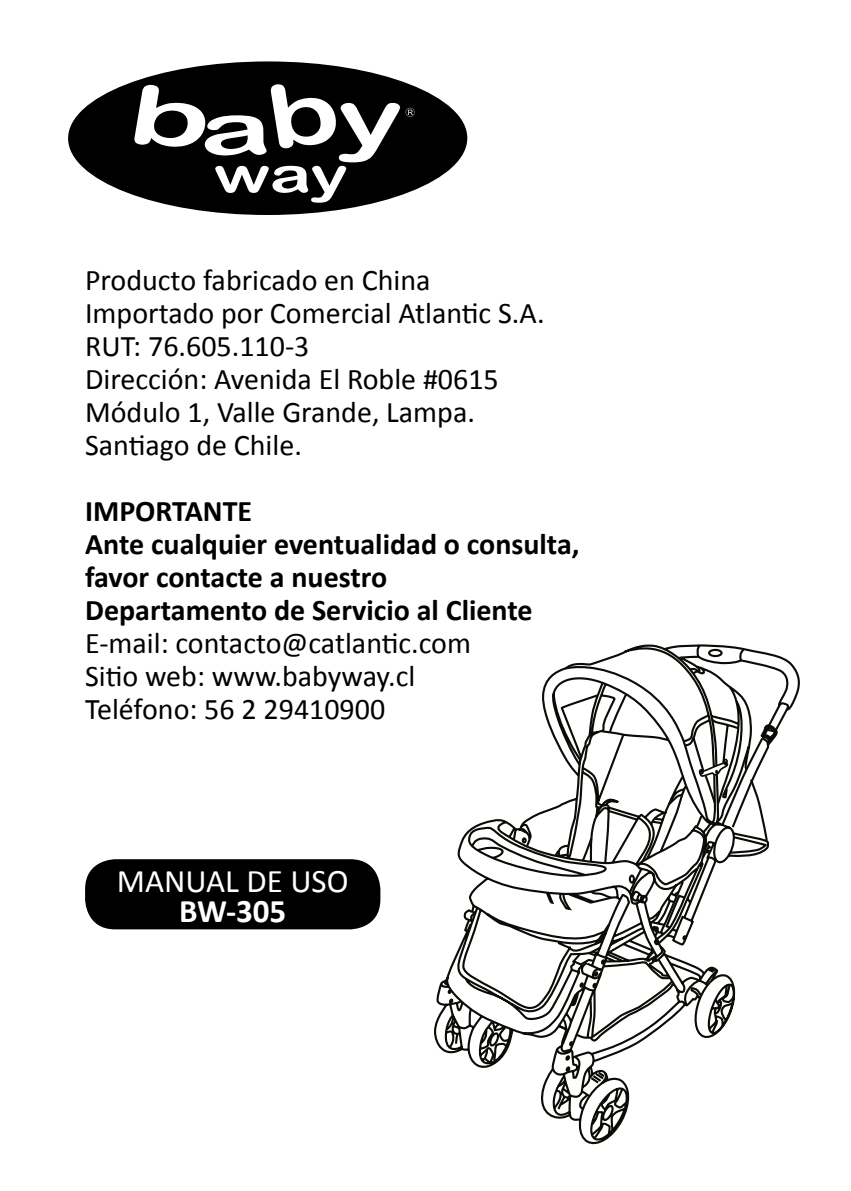
<style>
.page{position:relative;width:851px;height:1191px;background:#fff}
.page>*{position:absolute;margin:0;border:0;box-sizing:border-box;transform-origin:0 0}
.t1{font:33px "Calibri";color:#fff}
.t2{font:700 33px "Calibri";color:#fff}
.t3{font:30px/33px "Calibri";color:#000}
.t4{font:700 30px/33px "Calibri";color:#000}
</style>
<div class="page">
<div style="left:66px;top:60px;width:403px;height:157px;background:#000;border-radius:50%"></div>
<svg style="left:134px;top:84px;width:280px;height:119px"></svg>
<div style="left:85px;top:859px;width:295px;height:70px;background:#000;border-radius:30px"></div>
<svg style="left:434px;top:980px;width:196px;height:165px"></svg>
<svg style="left:542px;top:644px;width:258px;height:66px"></svg>
<svg style="left:445px;top:702px;width:344px;height:370px"></svg>
<svg style="left:549px;top:692px;width:160px;height:340px"></svg>
<svg style="left:696px;top:757px;width:33px;height:21px"></svg>
<p class="t3" style="left:85px;top:263px;width:461px">Producto fabricado en China<br>Importado por Comercial Atlantic S.A.<br>RUT: 76.605.110-3<br>Dirección: Avenida El Roble #0615<br>Módulo 1, Valle Grande, Lampa.<br>Santiago de Chile.</p>
<p class="t4" style="left:85px;top:494px;width:496px">IMPORTANTE<br>Ante cualquier eventualidad o consulta, favor contacte a nuestro<br>Departamento de Servicio al Cliente</p>
<p class="t3" style="left:85px;top:626px;width:387px">E-mail: contacto@catlantic.com<br>Sitio web: www.babyway.cl<br>Teléfono: 56 2 29410900</p>
<p class="t1" style="left:117px;top:860px;width:233px">MANUAL DE USO</p>
<p class="t2" style="left:179px;top:889px;width:109px">BW-305</p>
</div>
